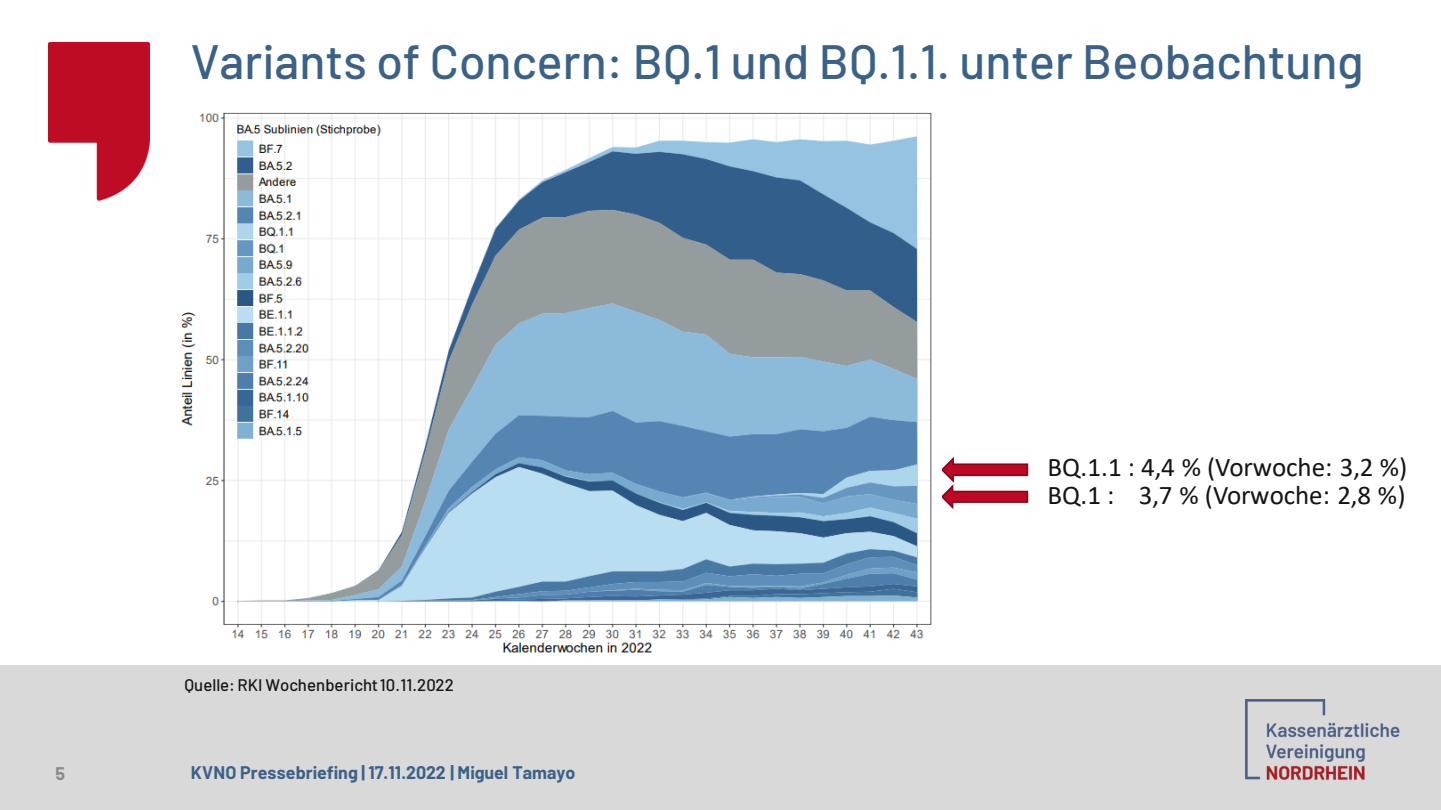
<style>
.page{position:relative;width:1441px;height:810px;background:#fff}
.page>*{position:absolute;margin:0;border:0;box-sizing:border-box;transform-origin:0 0}
.t1{font:500 48.15px "Barlow";color:#3c6187}
.t2{font:27px "Calibri";letter-spacing:-.005em;color:#141414}
.t3{font:700 17.85px "Barlow";color:#3c6187}
.t4{font:700 17.85px "Barlow";color:#8a8a8a}
.t5{font:500 16.8px "Barlow";color:#141414}
</style>
<div class="page">
<div style="left:0;top:666px;width:1440px;height:144px;background:#d9d9d9"></div>
<img style="left:1245px;top:700px;width:155px;height:80px">
<img style="left:48px;top:43px;width:102px;height:158px">
<svg style="left:942px;top:457px;width:86px;height:52px"></svg>
<img style="left:181px;top:112px;width:751px;height:542px">
<p class="t1" style="left:191px;top:30px;width:1174px">Variants of Concern: BQ.1 und BQ.1.1. unter Beobachtung</p>
<p class="t2" style="left:1047px;top:456px;width:361px">BQ.1.1 : 4,4 % (Vorwoche: 3,2 %)</p>
<p class="t5" style="left:184px;top:674px;width:271px">Quelle:RKI Wochenbericht 10.11.2022</p>
<p class="t4" style="left:56px;top:762px;width:11px">5</p>
<p class="t3" style="left:191px;top:762px;width:386px">KVNO Pressebriefing | 17.11.2022 | Miguel Tamayo</p>
<p class="t2" style="left:1047px;top:484px;width:359px">BQ.1 : 3,7 % (Vorwoche: 2,8 %)</p>
</div>
